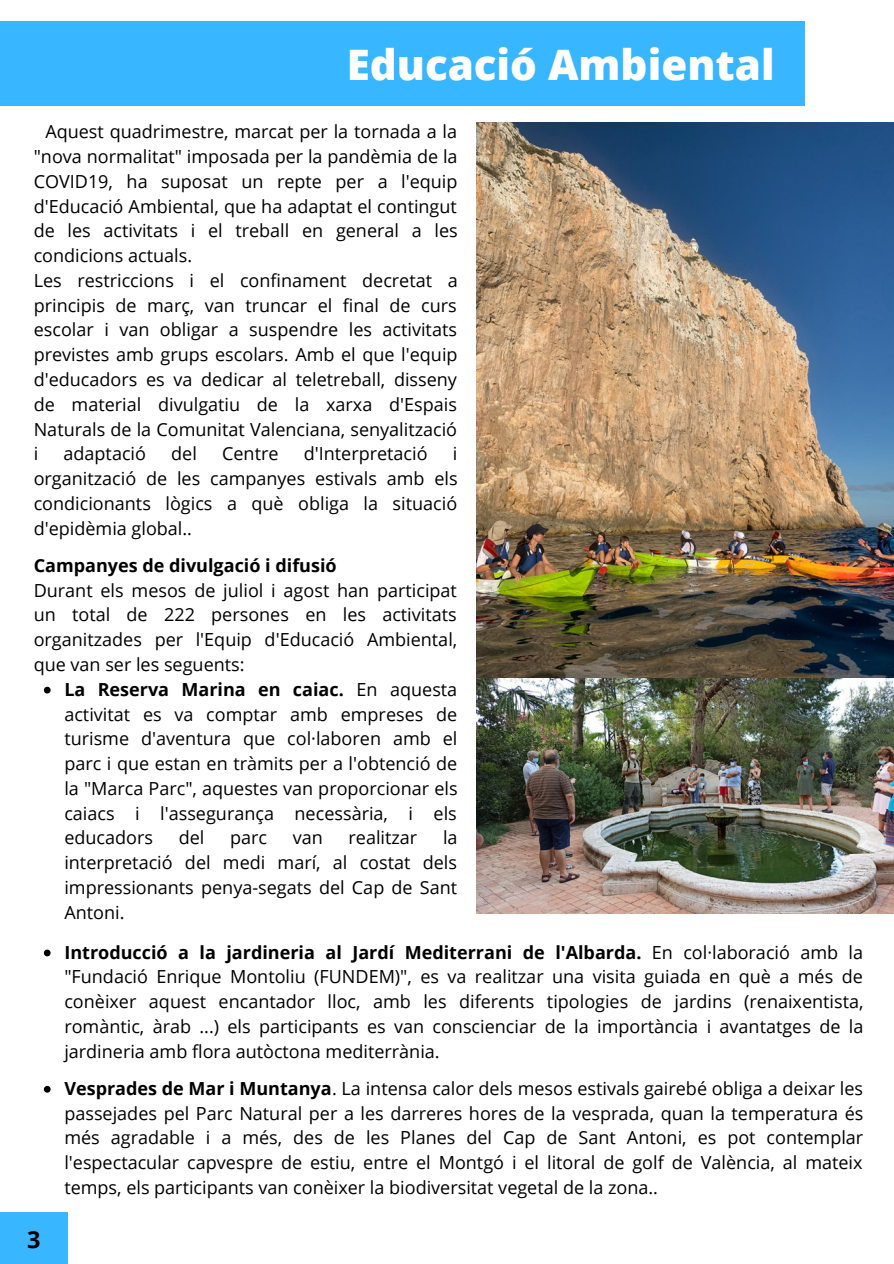
<style>
.page{position:relative;width:894px;height:1264px;background:#fff}
.page>*{position:absolute;margin:0;border:0;box-sizing:border-box;transform-origin:0 0}
.t1{font:800 42px "Open Sans";color:#fff}
.t2{font:700 23.4px "Open Sans";color:#000}
.t3{font:18px/24.8px "Open Sans";color:#000;text-align:justify}
.t4{font:700 18px "Open Sans";color:#000}
.s1{font-weight:700}
</style>
<div class="page">
<div style="left:0;top:22px;width:804px;height:84px;background:#38b6ff"></div>
<div style="left:0;top:1212px;width:67px;height:51px;background:#38b6ff"></div>
<svg style="left:44px;top:686px;width:7px;height:7px"></svg>
<img style="left:476px;top:122px;width:417px;height:791px">
<svg style="left:44px;top:949px;width:7px;height:7px"></svg>
<svg style="left:44px;top:1085px;width:7px;height:7px"></svg>
<h1 class="t1" style="left:346px;top:35px;width:429px">Educació Ambiental</h1>
<p class="t3" style="left:34px;top:119px;width:425px;text-align:left;text-indent:12px">Aquest quadrimestre, marcat per la tornada a la "nova normalitat" imposada per la pandèmia de la COVID19, ha suposat un repte per a l'equip d'Educació Ambiental, que ha adaptat el contingut de les activitats i el treball en general a les condicions actuals.<br>Les restriccions i el confinament decretat a principis de març, van truncar el final de curs escolar i van obligar a suspendre les activitats previstes amb grups escolars. Amb el que l'equip d'educadors es va dedicar al teletreball, disseny de material divulgatiu de la xarxa d'Espais Naturals de la Comunitat Valenciana, senyalització i</p>
<p class="t3" style="left:63px;top:441px;width:84px">adaptació</p>
<p class="t3" style="left:171px;top:441px;width:27px">del</p>
<p class="t3" style="left:222px;top:441px;width:58px">Centre</p>
<p class="t3" style="left:304px;top:441px;width:125px">d'Interpretació</p>
<p class="t3" style="left:34px;top:441px;width:425px;text-indent:419px">i organització de les campanyes estivals amb els condicionants lògics a què obliga la situació d'epidèmia global..</p>
<p class="t4" style="left:34px;top:552px;width:304px">Campanyes de divulgació i difusió</p>
<p class="t3" style="left:34px;top:577px;width:425px">Durant els mesos de juliol i agost han participat un total de 222 persones en les activitats organitzades per l'Equip d'Educació Ambiental, que van ser les seguents:</p>
<p class="t3" style="left:64px;top:676px;width:395px"><span class="s1">La Reserva Marina en caiac.</span> En aquesta activitat es va comptar amb empreses de turisme d'aventura que col·laboren amb el parc i que estan en tràmits per a l'obtenció de la "Marca Parc", aquestes van proporcionar els caiacs i l'assegurança necessària, i els educadors</p>
<p class="t3" style="left:64px;top:825px;width:394px;text-indent:378px">la interpretació del medi marí, al costat dels impressionants penya-segats del Cap de Sant Antoni.</p>
<p class="t3" style="left:179px;top:825px;width:27px">del</p>
<p class="t3" style="left:230px;top:825px;width:38px">parc</p>
<p class="t3" style="left:293px;top:825px;width:32px">van</p>
<p class="t3" style="left:348px;top:825px;width:70px">realitzar</p>
<p class="t2" style="left:27px;top:1222px;width:15px">3</p>
<p class="t3" style="left:64px;top:939px;width:800px"><span class="s1">Introducció a la jardineria al Jardí Mediterrani de l'Albarda.</span> En col·laboració amb la "Fundació Enrique Montoliu (FUNDEM)", es va realitzar una visita guiada en què a més de conèixer aquest encantador lloc, amb les diferents tipologies de jardins (renaixentista, romàntic, àrab ...) els participants es van conscienciar de la importància i avantatges de la jardineria amb flora autòctona mediterrània.</p>
<p class="t3" style="left:64px;top:1075px;width:800px"><span class="s1">Vesprades de Mar i Muntanya</span>. La intensa calor dels mesos estivals gairebé obliga a deixar les passejades pel Parc Natural per a les darreres hores de la vesprada, quan la temperatura és més agradable i a més, des de les Planes del Cap de Sant Antoni, es pot contemplar l'espectacular capvespre de estiu, entre el Montgó i el litoral de golf de València, al mateix temps, els participants van conèixer la biodiversitat vegetal de la zona..</p>
</div>
